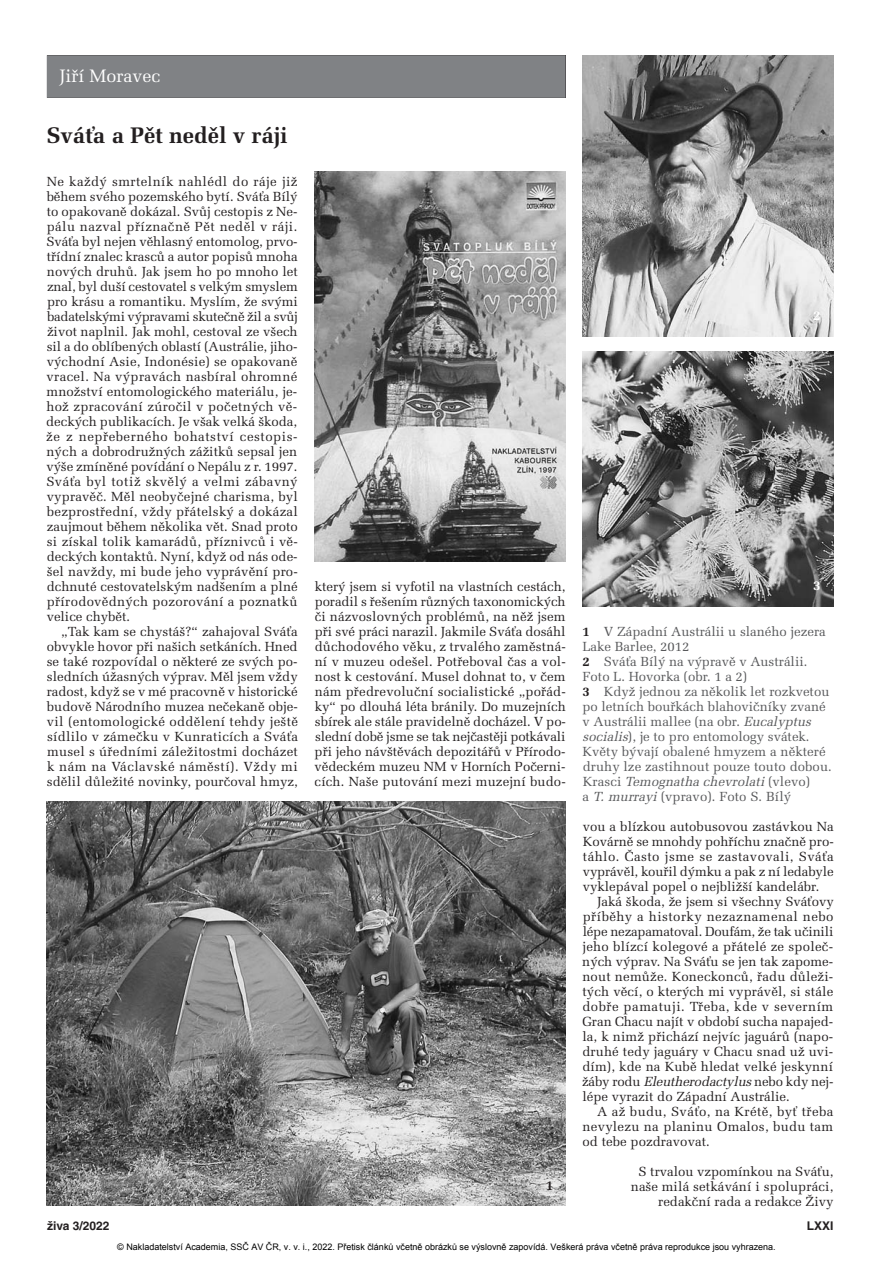
<style>
.page{position:relative;width:893px;height:1263px;background:#fff}
.page>*{position:absolute;margin:0;border:0;box-sizing:border-box;transform-origin:0 0}
.t1{font:700 22.5px "Melior CE";color:#231f20}
.t2{font:18px "Melior CE";color:#fff}
.t3{font:700 13.5px "Melior CE";color:#fff}
.t4{font:700 13.5px "Melior CE";color:#231f20}
.t5{font:13.2px/15px "Melior CE";color:#231f20;text-align:justify}
.t6{font:13.2px/15px "Melior CE";color:#57585a}
.t7{font:700 12px "Helvetica CE";color:#231f20}
.t8{font:9px "Arial";color:#000}
.s1{font-weight:700;color:#231f20}
.s2{font-style:italic}
</style>
<div class="page">
<img style="left:47px;top:801px;width:519px;height:405px">
<img style="left:315px;top:171px;width:251px;height:390px">
<div style="left:47px;top:55px;width:519px;height:43px;background:#808285"></div>
<img style="left:583px;top:55px;width:250px;height:281px">
<img style="left:583px;top:352px;width:250px;height:254px">
<h2 class="t2" style="left:60px;top:70px;width:102px">Jiří Moravec</h2>
<h1 class="t1" style="left:47px;top:127px;width:242px">Sváťa a Pět neděl v ráji</h1>
<p class="t5" style="left:46px;top:176px;width:253px">Ne každý smrtelník nahlédl do ráje již během svého pozemského bytí. Sváťa Bílý to opakovaně dokázal. Svůj cestopis z Ne - pálu nazval příznačně Pět neděl v ráji.<br>Sváťa byl nejen věhlasný entomolog, prvo&shy;třídní znalec krasců a autor popisů mnoha nových druhů. Jak jsem ho po mnoho let znal, byl duší cestovatel s velkým smyslem pro krásu a romantiku. Myslím, že svými badatelskými výpravami skutečně žil a svůj život naplnil. Jak mohl, cestoval ze všech sil a do oblíbených oblastí (Austrálie, jiho&shy;východní Asie, Indonésie) se opakovaně vracel. Na výpravách nasbíral ohromné množství entomologického materiálu, je - hož zpracování zúročil v početných vě - deckých publikacích. Je však velká škoda, že z nepřeberného bohatství cestopis&shy;ných a dobrodružných zážitků sepsal jen výše zmíněné povídání o Nepálu z r. 1997.<br>Sváťa byl totiž skvělý a velmi zábavný vypravěč. Měl neobyčejné charisma, byl bezprostřední, vždy přátelský a dokázal zaujmout během několika vět. Snad proto si získal tolik kamarádů, příznivců i vě - deckých kontaktů. Nyní, když od nás ode&shy;šel navždy, mi bude jeho vyprávění pro&shy;dchnuté cestovatelským nadšením a plné přírodovědných pozorování a poznatků velice chybět.</p>
<p class="t5" style="left:47px;top:626px;width:253px;text-indent:14px">„Tak kam se chystáš?“ zahajoval Sváťa obvykle hovor při našich setkáních. Hned se také rozpovídal o některé ze svých po - sledních úžasných výprav. Měl jsem vždy radost, když se v mé pracovně v historické budově Národního muzea nečekaně obje&shy;vil (entomologické oddělení tehdy ještě sídlilo v zámečku v Kunraticích a Sváťa musel s úředními záležitostmi docházet k nám na Václavské náměstí). Vždy mi sdělil důležité novinky, pourčoval hmyz,</p>
<p class="t3" style="left:813px;top:311px;width:9px">2</p>
<p class="t5" style="left:315px;top:581px;width:253px">který jsem si vyfotil na vlastních cestách, poradil s řešením různých taxonomických či názvoslovných problémů, na něž jsem při své práci narazil. Jakmile Sváťa dosáhl důchodového věku, z trvalého zaměstná&shy;ní v muzeu odešel. Potřeboval čas a vol&shy;nost k cestování. Musel dohnat to, v čem nám předrevoluční socialistické „pořád&shy;ky“ po dlouhá léta bránily. Do muzejních sbírek ale stále pravidelně docházel. V po - slední době jsme se tak nejčastěji potkávali při jeho návštěvách depozitářů v Přírodo&shy;vědeckém muzeu NM v Horních Počerni&shy;cích. Naše putování mezi muzejní budo-</p>
<p class="t4" style="left:546px;top:1180px;width:9px">1</p>
<p class="t3" style="left:813px;top:581px;width:9px">3</p>
<p class="t6" style="left:583px;top:626px;width:251px"><span class="s1">1</span> V Západní Austrálii u slaného jezera Lake Barlee, 2012<br><span class="s1">2</span> Sváťa Bílý na výpravě v Austrálii.<br>Foto L. Hovorka (obr. 1 a 2)<br><span class="s1">3</span> Když jednou za několik let rozkvetou po letních bouřkách blahovičníky zvané v Austrálii mallee (na obr. <span class="s2">Eucalyptus socialis</span>), je to pro entomology svátek.<br>Květy bývají obalené hmyzem a některé druhy lze zastihnout pouze touto dobou.<br>K r a s c i <span class="s2">Temognatha chevrolati</span> ( v l e v o )<br>a <span class="s2">T. murrayi</span>(vpravo). Foto S. Bílý</p>
<p class="t5" style="left:583px;top:821px;width:253px">vou a blízkou autobusovou zastávkou Na Kovárně se mnohdy pohříchu značně pro&shy;táhlo. Často jsme se zastavovali, Sváťa vyprávěl, kouřil dýmku a pak z ní ledabyle vyklepával popel o nejbližší kandelábr.</p>
<p class="t5" style="left:582px;top:896px;width:253px;text-indent:15px">Jaká škoda, že jsem si všechny Sváťovy příběhy a historky nezaznamenal nebo lépe nezapamatoval. Doufám, že tak učinili jeho blízcí kolegové a přátelé ze společ&shy;ných výprav. Na Sváťu se jen tak zapome&shy;nout nemůže. Koneckonců, řadu důleži&shy;tých věcí, o kterých mi vyprávěl, si stále dobře pamatuji. Třeba, kde v severním Gran Chacu najít v období sucha napajed&shy;la, k nimž přichází nejvíc jaguárů (napo&shy;druhé tedy jaguáry v Chacu snad už uvi&shy;dím), kde na Kubě hledat velké jeskynní ž áb y r o d u <span class="s2">Eleutherodactylus</span> n eb o k d y n ej - lépe vyrazit do Západní Austrálie.</p>
<p class="t5" style="left:582px;top:1106px;width:252px;text-indent:15px">A až budu, Sváťo, na Krétě, byť třeba nevylezu na planinu Omalos, budu tam od tebe pozdravovat.</p>
<p class="t5" style="left:631px;top:1166px;width:204px;text-align:right">S trvalou vzpomínkou na Sváťu, naše milá setkávání i spolupráci, redakční rada a redakce Živy</p>
<p class="t7" style="left:47px;top:1221px;width:64px">živa 3/2022</p>
<p class="t7" style="left:807px;top:1221px;width:28px">LXXI</p>
<p class="t8" style="left:117px;top:1241px;width:660px">© Nakladatelství Academia, SSČ AV ČR, v. v. i., 2022. Přetisk článků včetně obrázků se výslovně zapovídá. Veškerá práva včetně práva reprodukce jsou vyhrazena.</p>
</div>
